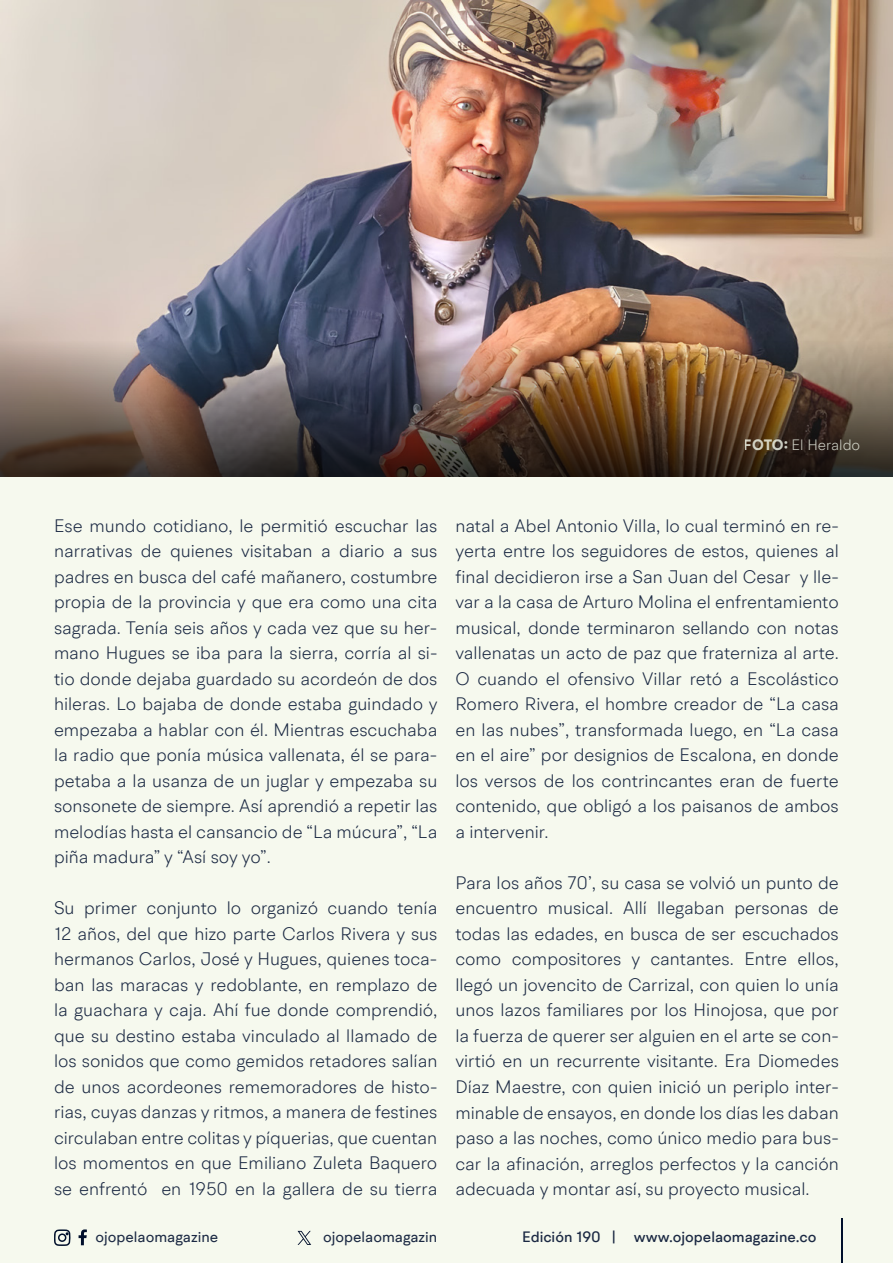
<style>
.page{position:relative;width:893px;height:1263px;background:#f6f9ee}
.page>*{position:absolute;margin:0;border:0;box-sizing:border-box;transform-origin:0 0}
.t1{font:300 18px/25.5px "BR Hendrix";color:#1b2943;text-align:justify}
.t2{font:500 15px "BR Hendrix";color:#1b2943}
.t3{font:15px "BR Hendrix";color:#1b2943}
.t4{font:300 15px "BR Hendrix";color:#f5faed}
.s1{font-weight:700}
</style>
<div class="page">
<svg style="left:79px;top:1229px;width:8px;height:16px"></svg>
<svg style="left:54px;top:1229px;width:17px;height:17px"></svg>
<hr style="left:841px;top:1219px;width:1px;height:44px;background:#000f2b">
<svg style="left:298px;top:1231px;width:13px;height:14px"></svg>
<img style="left:0;top:0;width:893px;height:340px">
<img style="left:0;top:340px;width:893px;height:136px">
<p class="t4" style="left:744px;top:436px;width:118px"><span class="s1">FOTO:</span> El Heraldo</p>
<p class="t1" style="left:54px;top:512px;width:385px">Ese mundo cotidiano, le permitió escuchar las narrativas de quienes visitaban a diario a sus padres en busca del café mañanero, costumbre propia de la provincia y que era como una cita sagrada. Tenía seis años y cada vez que su her&shy;mano Hugues se iba para la sierra, corría al si&shy;tio donde dejaba guardado su acordeón de dos hileras. Lo bajaba de donde estaba guindado y empezaba a hablar con él. Mientras escuchaba la radio que ponía música vallenata, él se para&shy;petaba a la usanza de un juglar y empezaba su sonsonete de siempre. Así aprendió a repetir las melodías hasta el cansancio de “La múcura”, “La piña madura” y “Así soy yo”.</p>
<p class="t1" style="left:54px;top:895px;width:385px">Su primer conjunto lo organizó cuando tenía 12 años, del que hizo parte Carlos Rivera y sus hermanos Carlos, José y Hugues, quienes toca&shy;ban las maracas y redoblante, en remplazo de la guachara y caja. Ahí fue donde comprendió, que su destino estaba vinculado al llamado de los sonidos que como gemidos retadores salían de unos acordeones rememoradores de histo&shy;rias, cuyas danzas y ritmos, a manera de festines circulaban entre colitas y píquerias, que cuentan los momentos en que Emiliano Zuleta Baquero se enfrentó en 1950 en la gallera de su tierra</p>
<p class="t1" style="left:455px;top:513px;width:385px">natal a Abel Antonio Villa, lo cual terminó en re&shy;yerta entre los seguidores de estos, quienes al final decidieron irse a San Juan del Cesar y lle&shy;var a la casa de Arturo Molina el enfrentamiento musical, donde terminaron sellando con notas vallenatas un acto de paz que fraterniza al arte.<br>O cuando el ofensivo Villar retó a Escolástico Romero Rivera, el hombre creador de “La casa en las nubes”, transformada luego, en “La casa en el aire” por designios de Escalona, en donde los versos de los contrincantes eran de fuerte contenido, que obligó a los paisanos de ambos a intervenir.</p>
<p class="t1" style="left:455px;top:870px;width:385px">Para los años 70’, su casa se volvió un punto de encuentro musical. Allí llegaban personas de todas las edades, en busca de ser escuchados como compositores y cantantes. Entre ellos, llegó un jovencito de Carrizal, con quien lo unía unos lazos familiares por los Hinojosa, que por la fuerza de querer ser alguien en el arte se con&shy;virtió en un recurrente visitante. Era Diomedes Díaz Maestre, con quien inició un periplo inter&shy;minable de ensayos, en donde los días les daban paso a las noches, como único medio para bus&shy;car la afinación, arreglos perfectos y la canción adecuada y montar así, su proyecto musical.</p>
<p class="t3" style="left:96px;top:1227px;width:124px">ojopelaomagazine</p>
<p class="t3" style="left:323px;top:1227px;width:116px">ojopelaomagazin</p>
<p class="t2" style="left:522px;top:1227px;width:296px">Edición 190 | www.ojopelaomagazine.co</p>
</div>
